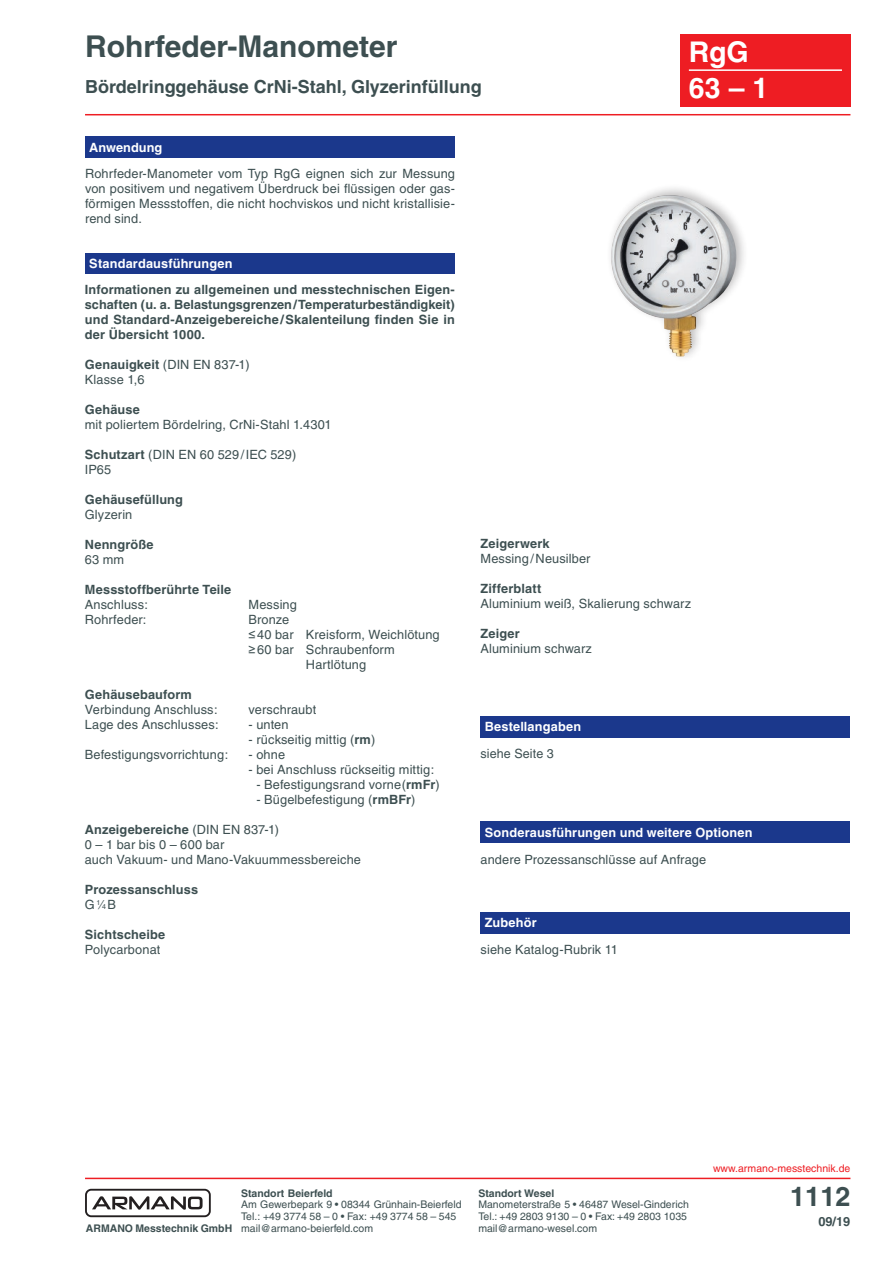
<style>
.page{position:relative;width:893px;height:1263px;background:#fff}
.page>*{position:absolute;margin:0;border:0;box-sizing:border-box;transform-origin:0 0}
.t1{font:700 30px "Helvetica";color:#3d4f51}
.t2{font:700 28.5px/36px "Helvetica";color:#fff}
.t3{font:700 27px "Helvetica";color:#3d4f51}
.t4{font:700 18px "Helvetica";color:#3d4f51}
.t5{font:12.75px/15px "Helvetica";letter-spacing:.01em;color:#3d4f51}
.t6{font:700 12.75px/15px "Helvetica";letter-spacing:.01em;color:#3d4f51;text-align:justify}
.t7{font:700 12.75px "Helvetica";letter-spacing:.01em;color:#fff}
.t8{font:10.5px/11.6px "Helvetica";color:#3d4f51}
.t9{font:700 10.5px "Helvetica";color:#3d4f51}
.t10{font:10.5px "Helvetica";color:#ee1d23}
.s1{font-weight:700}
.s2{font-family:"Arial"}
.s3{font-weight:400}
.s4{font-weight:400;font-size:7.05px}
</style>
<div class="page">
<div style="left:85px;top:136px;width:370px;height:21px;background:#1b388c"></div>
<div style="left:680px;top:34px;width:170px;height:72px;background:#ee1d23"></div>
<hr style="left:689px;top:69px;width:153px;height:2px;background:#fff">
<div style="left:85px;top:253px;width:370px;height:21px;background:#1b388c"></div>
<div style="left:480px;top:716px;width:370px;height:21px;background:#1b388c"></div>
<div style="left:480px;top:822px;width:370px;height:21px;background:#1b388c"></div>
<div style="left:480px;top:912px;width:370px;height:21px;background:#1b388c"></div>
<div style="left:605px;top:183px;width:143px;height:180px;background:#231f20;opacity:.3"></div>
<img style="left:609px;top:195px;width:128px;height:162px">
<hr style="left:85px;top:114px;width:765px;height:1px;background:#ee1d23">
<hr style="left:85px;top:1178px;width:765px;height:1px;background:#ee1d23">
<div style="left:85px;top:1189px;width:126px;height:28px;border:2px solid #231f20;border-radius:5px"></div>
<svg style="left:92px;top:1196px;width:111px;height:14px"></svg>
<h1 class="t1" style="left:85px;top:28px;width:314px">Rohrfeder-Manometer</h1>
<h3 class="t4" style="left:85px;top:76px;width:398px">Bördelringgehäuse CrNi-Stahl, Glyzerinfüllung</h3>
<p class="t7" style="left:89px;top:139px;width:74px">Anwendung</p>
<p class="t5" style="left:85px;top:166px;width:371px;text-align:justify">Rohrfeder-Manometer vom Typ RgG eignen sich zur Messung von positivem und negativem Überdruck bei flüssigen oder gas&shy;förmigen Messstoffen, die nicht hochviskos und nicht kristallisie&shy;rend sind.</p>
<h2 class="t2" style="left:689px;top:33px;width:81px">RgG<br>63 – 1</h2>
<p class="t7" style="left:89px;top:256px;width:145px">Standardausführungen</p>
<p class="t6" style="left:85px;top:282px;width:371px">Informationen zu allgemeinen und messtechnischen Eigen&shy;schaften (u. a. Belastungsgrenzen/Temperaturbeständigkeit) und Standard-Anzeigebereiche/Skalenteilung finden Sie in der Übersicht 1000.</p>
<p class="t5" style="left:85px;top:357px;width:166px"><span class="s1">Genauigkeit</span> (DIN EN 837-1)<br>Klasse 1,6</p>
<p class="t6" style="left:85px;top:402px;width:56px">Gehäuse</p>
<p class="t5" style="left:85px;top:417px;width:248px">mit poliertem Bördelring, CrNi-Stahl 1.4301</p>
<p class="t5" style="left:85px;top:447px;width:213px"><span class="s1">Schutzart</span> (DIN EN 60 529/IEC 529)<br>IP65</p>
<p class="t6" style="left:85px;top:492px;width:100px">Gehäusefüllung</p>
<p class="t5" style="left:85px;top:507px;width:49px">Glyzerin</p>
<p class="t6" style="left:85px;top:537px;width:70px">Nenngröße</p>
<p class="t5" style="left:85px;top:552px;width:41px">63 mm</p>
<p class="t6" style="left:85px;top:582px;width:148px">Messstoffberührte Teile</p>
<p class="t5" style="left:85px;top:597px;width:65px">Anschluss:</p>
<p class="t5" style="left:249px;top:597px;width:50px">Messing</p>
<p class="t5" style="left:85px;top:612px;width:63px">Rohrfeder:</p>
<p class="t5" style="left:249px;top:612px;width:42px">Bronze</p>
<p class="t5" style="left:249px;top:627px;width:193px"><span class="s2">≤</span>40 bar Kreisform, Weichlötung</p>
<p class="t5" style="left:249px;top:642px;width:148px"><span class="s2">≥</span>60 bar Schraubenform</p>
<p class="t5" style="left:306px;top:657px;width:62px">Hartlötung</p>
<p class="t6" style="left:85px;top:687px;width:108px">Gehäusebauform</p>
<p class="t5" style="left:85px;top:702px;width:134px">Verbindung Anschluss:</p>
<p class="t5" style="left:249px;top:702px;width:69px">verschraubt</p>
<p class="t5" style="left:85px;top:717px;width:135px">Lage des Anschlusses:</p>
<p class="t5" style="left:249px;top:717px;width:42px">- unten</p>
<p class="t5" style="left:249px;top:732px;width:128px">- rückseitig mittig (<span class="s1">rm</span>)</p>
<p class="t5" style="left:85px;top:747px;width:145px">Befestigungsvorrichtung:</p>
<p class="t5" style="left:249px;top:747px;width:38px">- ohne</p>
<p class="t5" style="left:249px;top:762px;width:187px">- bei Anschluss rückseitig mittig:</p>
<p class="t5" style="left:256px;top:777px;width:185px">- Befestigungsrand vorne(<span class="s1">rmFr</span>)</p>
<p class="t5" style="left:256px;top:792px;width:160px">- Bügelbefestigung (<span class="s1">rmBFr</span>)</p>
<p class="t5" style="left:85px;top:822px;width:278px"><span class="s1">Anzeigebereiche</span> (DIN EN 837-1)<br>0 – 1 bar bis 0 – 600 bar<br>auch Vakuum- und Mano-Vakuummessbereiche</p>
<p class="t6" style="left:85px;top:881px;width:115px">Prozessanschluss<br><span class="s3">G</span><sup>1</sup><span class="s3">⁄</span><span class="s4">4</span><span class="s3">B</span></p>
<p class="t6" style="left:85px;top:927px;width:82px">Sichtscheibe</p>
<p class="t5" style="left:85px;top:942px;width:77px">Polycarbonat</p>
<p class="t6" style="left:480px;top:536px;width:71px">Zeigerwerk</p>
<p class="t5" style="left:480px;top:551px;width:112px">Messing/Neusilber</p>
<p class="t6" style="left:480px;top:581px;width:62px">Zifferblatt</p>
<p class="t5" style="left:480px;top:596px;width:212px">Aluminium weiß, Skalierung schwarz</p>
<p class="t6" style="left:480px;top:626px;width:41px">Zeiger</p>
<p class="t5" style="left:480px;top:641px;width:113px">Aluminium schwarz</p>
<p class="t7" style="left:485px;top:719px;width:98px">Bestellangaben</p>
<p class="t5" style="left:480px;top:746px;width:75px">siehe Seite 3</p>
<p class="t7" style="left:485px;top:825px;width:269px">Sonderausführungen und weitere Optionen</p>
<p class="t5" style="left:480px;top:851px;width:227px">andere Prozessanschlüsse auf Anfrage</p>
<p class="t7" style="left:485px;top:915px;width:53px">Zubehör</p>
<p class="t5" style="left:480px;top:942px;width:139px">siehe Katalog-Rubrik 11</p>
<p class="t9" style="left:86px;top:1221px;width:148px">ARMANO Messtechnik GmbH</p>
<p class="t9" style="left:241px;top:1187px;width:93px">Standort Beierfeld</p>
<p class="t8" style="left:241px;top:1199px;width:222px">Am Gewerbepark 9 • 08344 Grünhain-Beierfeld<br>Tel.: +49 3774 58 – 0 • Fax: +49 3774 58 – 545 mail@armano-beierfeld.com</p>
<p class="t9" style="left:478px;top:1187px;width:77px">Standort Wesel</p>
<p class="t8" style="left:478px;top:1199px;width:212px">Manometerstraße 5 • 46487 Wesel-Ginderich<br>Tel.: +49 2803 9130 – 0 • Fax: +49 2803 1035 mail@armano-wesel.com</p>
<p class="t10" style="left:713px;top:1162px;width:139px">www.armano-messtechnik.de</p>
<h3 class="t3" style="left:790px;top:1180px;width:62px">1112</h3>
<p class="t6" style="left:818px;top:1213px;width:33px">09/19</p>
</div>
